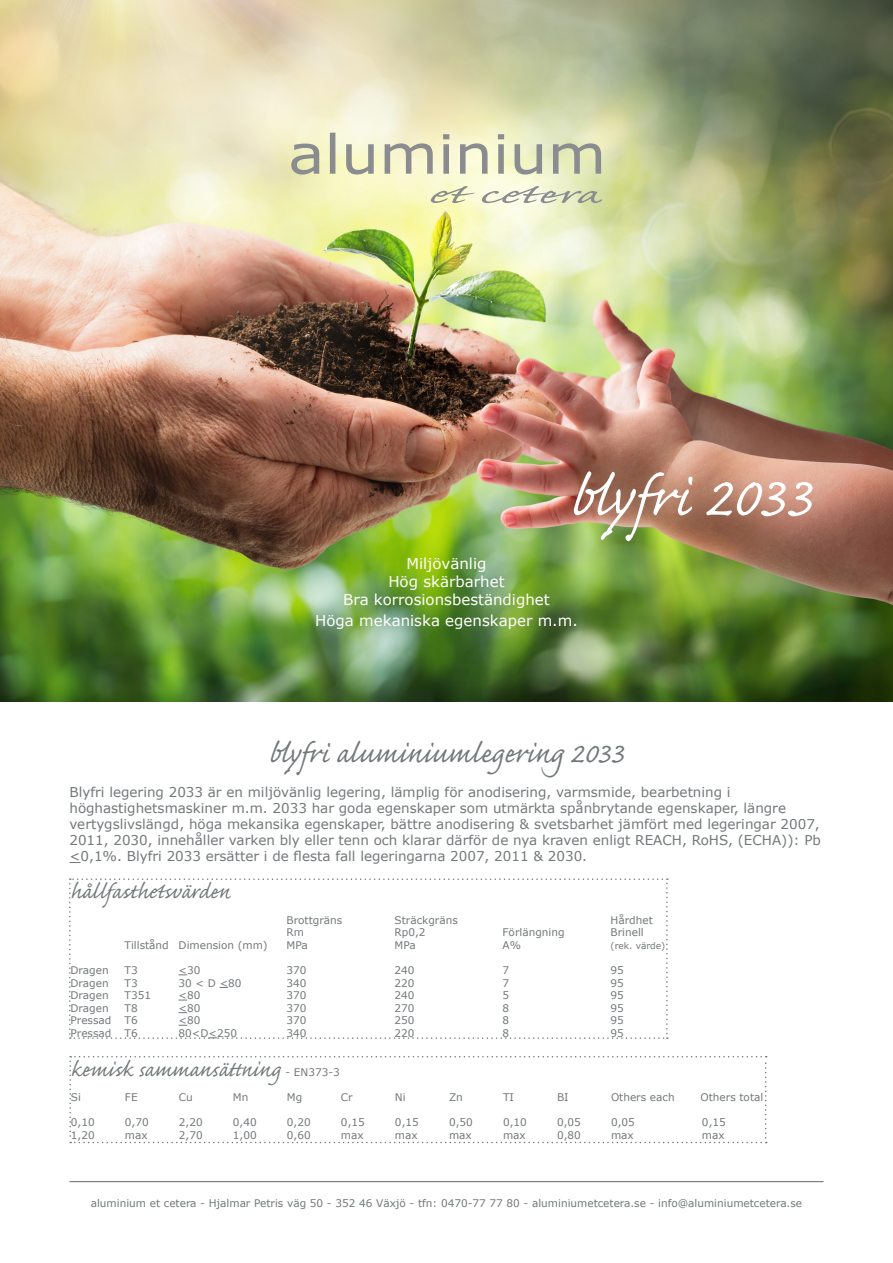
<style>
.page{position:relative;width:893px;height:1263px;background:#fff}
.page>*{position:absolute;margin:0;border:0;box-sizing:border-box;transform-origin:0 0}
.t1{font:72px "Caflisch Script Pro";color:#fff}
.t2{font:36px "Caflisch Script Pro";letter-spacing:-.005em;color:#73787a}
.t3{font:27px "Caflisch Script Pro";letter-spacing:-.005em;color:#73787a}
.t4{font:15px "Verdana";color:#fff}
.t5{font:13.5px/16.2px "Verdana";color:#73787a}
.t6{font:10.5px "Verdana";color:#73787a}
.t7{font:9px "Verdana";color:#73787a}
</style>
<div class="page">
<img style="left:0;top:0;width:893px;height:702px">
<svg style="left:291px;top:133px;width:310px;height:42px;background:#d7d7bb"></svg>
<svg style="left:431px;top:186px;width:171px;height:17px;background:#d7dabf"></svg>
<svg style="left:69px;top:1056px;width:698px;height:87px"></svg>
<hr style="left:69px;top:1181px;width:754px;height:1px;background:#73787a">
<svg style="left:69px;top:878px;width:599px;height:161px"></svg>
<p class="t1" style="left:570px;top:460px;width:243px">blyfri 2033</p>
<p class="t4" style="left:406px;top:553px;width:82px">Miljövänlig</p>
<p class="t4" style="left:388px;top:571px;width:118px">Hög skärbarhet</p>
<p class="t4" style="left:343px;top:589px;width:208px">Bra korrosionsbeständighet</p>
<p class="t4" style="left:315px;top:610px;width:264px">Höga mekaniska egenskaper m.m.</p>
<p class="t2" style="left:269px;top:735px;width:356px">blyfri aluminiumlegering 2033</p>
<p class="t5" style="left:69px;top:783px;width:753px">Blyfri legering 2033 är en miljövänlig legering, lämplig för anodisering, varmsmide, bearbetning i höghastighetsmaskiner m.m. 2033 har goda egenskaper som utmärkta spånbrytande egenskaper, längre vertygslivslängd, höga mekansika egenskaper, bättre anodisering &amp; svetsbarhet jämfört med legeringar 2007, 2011, 2030, innehåller varken bly eller tenn och klarar därför de nya kraven enligt REACH, RoHS, (ECHA)): Pb &lt;0,1%. Blyfri 2033 ersätter i de flesta fall legeringarna 2007, 2011 &amp; 2030.</p>
<p class="t3" style="left:71px;top:878px;width:161px">hållfasthetsvärden</p>
<p class="t6" style="left:287px;top:912px;width:57px">Brottgräns</p>
<p class="t6" style="left:395px;top:912px;width:65px">Sträckgräns</p>
<p class="t6" style="left:611px;top:912px;width:44px">Hårdhet</p>
<p class="t6" style="left:287px;top:925px;width:19px">Rm</p>
<p class="t6" style="left:395px;top:925px;width:33px">Rp0,2</p>
<p class="t6" style="left:503px;top:925px;width:63px">Förlängning</p>
<p class="t6" style="left:611px;top:925px;width:35px">Brinell</p>
<p class="t6" style="left:125px;top:938px;width:145px">Tillstånd Dimension (mm)</p>
<p class="t6" style="left:287px;top:938px;width:23px">MPa</p>
<p class="t6" style="left:395px;top:938px;width:23px">MPa</p>
<p class="t6" style="left:503px;top:938px;width:20px">A%</p>
<p class="t7" style="left:611px;top:939px;width:56px">(rek. värde)</p>
<p class="t6" style="left:71px;top:963px;width:40px">Dragen</p>
<p class="t6" style="left:125px;top:963px;width:15px">T3</p>
<p class="t6" style="left:179px;top:963px;width:23px">&lt;30</p>
<p class="t6" style="left:287px;top:963px;width:22px">370</p>
<p class="t6" style="left:395px;top:963px;width:22px">240</p>
<p class="t6" style="left:503px;top:963px;width:8px">7</p>
<p class="t6" style="left:611px;top:963px;width:15px">95</p>
<p class="t6" style="left:71px;top:975px;width:40px">Dragen</p>
<p class="t6" style="left:125px;top:975px;width:15px">T3</p>
<p class="t6" style="left:179px;top:975px;width:65px">30 &lt; D &lt;80</p>
<p class="t6" style="left:287px;top:975px;width:22px">340</p>
<p class="t6" style="left:395px;top:975px;width:22px">220</p>
<p class="t6" style="left:503px;top:975px;width:8px">7</p>
<p class="t6" style="left:611px;top:975px;width:15px">95</p>
<p class="t6" style="left:71px;top:988px;width:40px">Dragen</p>
<p class="t6" style="left:125px;top:988px;width:28px">T351</p>
<p class="t6" style="left:179px;top:988px;width:23px">&lt;80</p>
<p class="t6" style="left:287px;top:988px;width:22px">370</p>
<p class="t6" style="left:395px;top:988px;width:22px">240</p>
<p class="t6" style="left:503px;top:988px;width:8px">5</p>
<p class="t6" style="left:611px;top:988px;width:15px">95</p>
<p class="t6" style="left:71px;top:1001px;width:40px">Dragen</p>
<p class="t6" style="left:125px;top:1001px;width:15px">T8</p>
<p class="t6" style="left:179px;top:1001px;width:23px">&lt;80</p>
<p class="t6" style="left:287px;top:1001px;width:22px">370</p>
<p class="t6" style="left:395px;top:1001px;width:22px">270</p>
<p class="t6" style="left:503px;top:1001px;width:8px">8</p>
<p class="t6" style="left:611px;top:1001px;width:15px">95</p>
<p class="t6" style="left:71px;top:1013px;width:42px">Pressad</p>
<p class="t6" style="left:125px;top:1013px;width:15px">T6</p>
<p class="t6" style="left:179px;top:1013px;width:23px">&lt;80</p>
<p class="t6" style="left:287px;top:1013px;width:22px">370</p>
<p class="t6" style="left:395px;top:1013px;width:22px">250</p>
<p class="t6" style="left:503px;top:1013px;width:8px">8</p>
<p class="t6" style="left:611px;top:1013px;width:15px">95</p>
<p class="t6" style="left:71px;top:1026px;width:42px">Pressad</p>
<p class="t6" style="left:125px;top:1026px;width:15px">T6</p>
<p class="t6" style="left:179px;top:1026px;width:60px">80&lt;D&lt;250</p>
<p class="t6" style="left:287px;top:1026px;width:22px">340</p>
<p class="t6" style="left:395px;top:1026px;width:22px">220</p>
<p class="t6" style="left:503px;top:1026px;width:8px">8</p>
<p class="t6" style="left:611px;top:1026px;width:15px">95</p>
<p class="t3" style="left:71px;top:1055px;width:211px">kemisk sammansättning</p>
<p class="t6" style="left:285px;top:1065px;width:56px">- EN373-3</p>
<p class="t6" style="left:71px;top:1090px;width:12px">Si</p>
<p class="t6" style="left:125px;top:1090px;width:14px">FE</p>
<p class="t6" style="left:179px;top:1090px;width:15px">Cu</p>
<p class="t6" style="left:233px;top:1090px;width:17px">Mn</p>
<p class="t6" style="left:287px;top:1090px;width:17px">Mg</p>
<p class="t6" style="left:341px;top:1090px;width:13px">Cr</p>
<p class="t6" style="left:395px;top:1090px;width:12px">Ni</p>
<p class="t6" style="left:449px;top:1090px;width:15px">Zn</p>
<p class="t6" style="left:503px;top:1090px;width:12px">TI</p>
<p class="t6" style="left:557px;top:1090px;width:13px">BI</p>
<p class="t6" style="left:611px;top:1090px;width:65px">Others each</p>
<p class="t6" style="left:700px;top:1090px;width:64px">Others total</p>
<p class="t6" style="left:71px;top:1115px;width:25px">0,10</p>
<p class="t6" style="left:125px;top:1115px;width:25px">0,70</p>
<p class="t6" style="left:179px;top:1115px;width:25px">2,20</p>
<p class="t6" style="left:233px;top:1115px;width:25px">0,40</p>
<p class="t6" style="left:287px;top:1115px;width:25px">0,20</p>
<p class="t6" style="left:341px;top:1115px;width:25px">0,15</p>
<p class="t6" style="left:395px;top:1115px;width:25px">0,15</p>
<p class="t6" style="left:449px;top:1115px;width:25px">0,50</p>
<p class="t6" style="left:503px;top:1115px;width:25px">0,10</p>
<p class="t6" style="left:557px;top:1115px;width:25px">0,05</p>
<p class="t6" style="left:611px;top:1115px;width:25px">0,05</p>
<p class="t6" style="left:702px;top:1115px;width:25px">0,15</p>
<p class="t6" style="left:71px;top:1128px;width:25px">1,20</p>
<p class="t6" style="left:125px;top:1128px;width:24px">max</p>
<p class="t6" style="left:179px;top:1128px;width:25px">2,70</p>
<p class="t6" style="left:233px;top:1128px;width:25px">1,00</p>
<p class="t6" style="left:287px;top:1128px;width:25px">0,60</p>
<p class="t6" style="left:341px;top:1128px;width:24px">max</p>
<p class="t6" style="left:395px;top:1128px;width:24px">max</p>
<p class="t6" style="left:449px;top:1128px;width:24px">max</p>
<p class="t6" style="left:503px;top:1128px;width:24px">max</p>
<p class="t6" style="left:557px;top:1128px;width:25px">0,80</p>
<p class="t6" style="left:611px;top:1128px;width:24px">max</p>
<p class="t6" style="left:702px;top:1128px;width:24px">max</p>
<p class="t6" style="left:91px;top:1195px;width:713px">aluminium et cetera - Hjalmar Petris väg 50 - 352 46 Växjö - tfn: 0470-77 77 80 - aluminiumetcetera.se - info@aluminiumetcetera.se</p>
</div>
